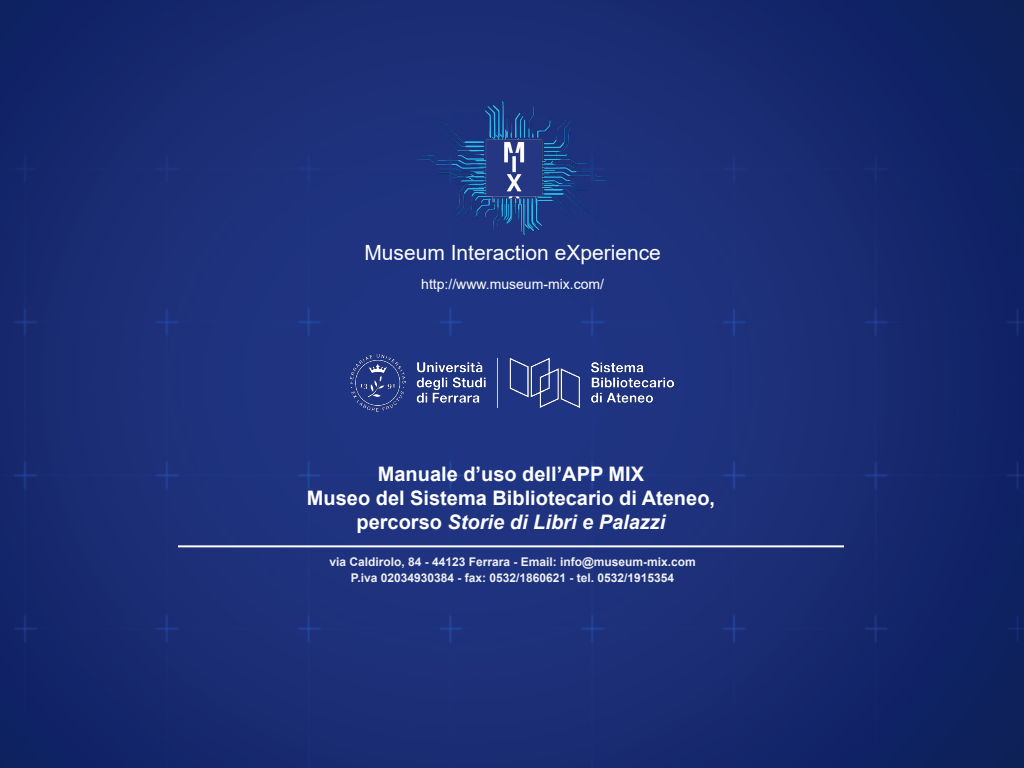
<style>
.page{position:relative;width:1024px;height:768px;background:#fff}
.page>*{position:absolute;margin:0;border:0;box-sizing:border-box;transform-origin:0 0}
.t1{font:21px "Arial";color:#fff}
.t2{font:700 20px "Arial";color:#fff}
.t3{font:italic 700 20px "Arial";color:#fff}
.t4{font:14px "Arial";color:#fff}
.t5{font:700 12px/16px "Arial";color:#fff;text-align:center}
.s1{font-style:normal}
</style>
<div class="page">
<img style="left:0;top:0;width:1024px;height:768px">
<img style="left:417px;top:101px;width:194px;height:133px">
<img style="left:350px;top:355px;width:324px;height:63px">
<hr style="left:178px;top:545px;width:666px;height:2px;background:#fff">
<p class="t1" style="left:364px;top:238px;width:298px">Museum Interaction eXperience</p>
<p class="t4" style="left:421px;top:274px;width:184px">http://www.museum-mix.com/</p>
<p class="t2" style="left:378px;top:460px;width:268px">Manuale d’uso dell’APP MIX</p>
<p class="t2" style="left:307px;top:484px;width:410px">Museo del Sistema Bibliotecario di Ateneo,</p>
<p class="t3" style="left:357px;top:509px;width:311px"><span class="s1">percorso</span> Storie di Libri e Palazzi</p>
<p class="t5" style="left:329px;top:554px;width:368px">via Caldirolo, 84 - 44123 Ferrara - Email: info@museum-mix.com<br>P.iva 02034930384 - fax: 0532/1860621 - tel. 0532/1915354</p>
</div>
